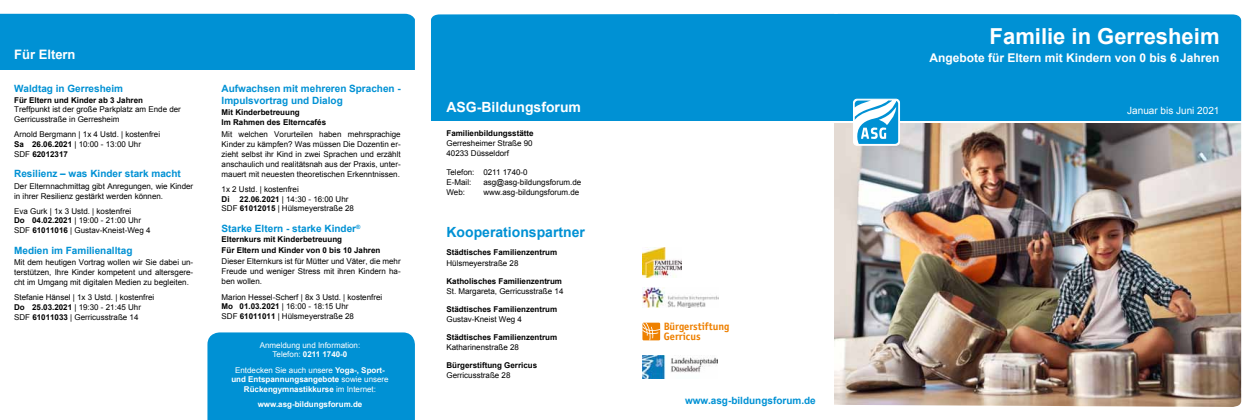
<style>
.page{position:relative;width:1255px;height:420px;background:#fff}
.page>*{position:absolute;margin:0;border:0;box-sizing:border-box;transform-origin:0 0}
.t1{font:700 22px "Arial";color:#fff}
.t2{font:700 14px "Arial";color:#0091d4}
.t3{font:700 14px "Arial";color:#fff}
.t4{font:700 13px "Arial";color:#fff}
.t5{font:700 12px "Arial";color:#fff}
.t6{font:700 11px/10.3px "Officina Sans";color:#ee8000}
.t7{font:700 10px/12px "Arial";color:#0091d4}
.t8{font:10px "Arial";color:#fff}
.t9{font:8px/10px "Arial";color:#000}
.t10{font:700 8px/10.4px "Arial";color:#000}
.t11{font:700 8px/9.6px "Arial";color:#fff;text-align:center}
.t12{font:8px/9.6px "Arial";color:#fff;text-align:center}
.s1{font-weight:700}
.s2{font-weight:400}
</style>
<div class="page">
<img style="left:838px;top:13px;width:404px;height:394px">
<svg style="left:431px;top:13px;width:407px;height:392px"></svg>
<div style="left:853px;top:99px;width:46px;height:46px;border:1px solid #fff;border-radius:4px"></div>
<svg style="left:855px;top:100px;width:43px;height:44px"></svg>
<div style="left:0;top:13px;width:415px;height:57px;background:#0091d4"></div>
<img style="left:642px;top:287px;width:77px;height:20px">
<img style="left:642px;top:247px;width:39px;height:30px">
<img style="left:642px;top:356px;width:76px;height:22px">
<svg style="left:642px;top:321px;width:19px;height:20px"></svg>
<svg style="left:642px;top:322px;width:18px;height:18px"></svg>
<div style="left:207px;top:332px;width:208px;height:88px;background:#0091d4"></div>
<h3 class="t4" style="left:14px;top:46px;width:63px">Für Eltern</h3>
<p class="t7" style="left:14px;top:83px;width:110px">Waldtag in Gerresheim</p>
<p class="t10" style="left:14px;top:95px;width:130px">Für Eltern und Kinder ab 3 Jahren</p>
<p class="t9" style="left:14px;top:105px;width:168px;line-height:9.6px">Treffpunkt ist der große Parkplatz am Ende der<br>Gerricusstraße in Gerresheim</p>
<p class="t9" style="left:14px;top:130px;width:147px;line-height:9.6px">Arnold Bergmann | 1x 4 Ustd. | kostenfrei<br><span class="s1">Sa 26.06.2021</span> | 10:00 - 13:00 Uhr<br>SDF <span class="s1">62012317</span></p>
<p class="t7" style="left:14px;top:168px;width:168px">Resilienz – was Kinder stark macht</p>
<p class="t9" style="left:14px;top:181px;width:181px">Der Elternnachmittag gibt Anregungen, wie Kinder in ihrer Resilienz gestärkt werden können.</p>
<p class="t9" style="left:14px;top:206px;width:138px;line-height:9.6px">Eva Gurk | 1x 3 Ustd. | kostenfrei<br><span class="s1">Do 04.02.2021</span> | 19:00 - 21:00 Uhr<br>SDF <span class="s1">61011016</span> | Gustav-Kneist-Weg 4</p>
<p class="t7" style="left:14px;top:244px;width:120px">Medien im Familienalltag</p>
<p class="t9" style="left:14px;top:257px;width:181px;text-align:justify">Mit dem heutigen Vortrag wollen wir Sie dabei un&shy;terstützen, Ihre Kinder kompetent und altersgere&shy;cht im Umgang mit digitalen Medien zu begleiten.</p>
<p class="t9" style="left:14px;top:292px;width:142px;line-height:9.6px">Stefanie Hänsel | 1x 3 Ustd. | kostenfrei<br><span class="s1">Do 25.03.2021</span> | 19:30 - 21:45 Uhr<br>SDF <span class="s1">61011033</span> | Gerricusstraße 14</p>
<p class="t7" style="left:222px;top:83px;width:181px">Aufwachsen mit mehreren Sprachen -<br>Impulsvortrag und Dialog</p>
<p class="t10" style="left:222px;top:107px;width:106px">Mit Kinderbetreuung<br>Im Rahmen des Elterncafés</p>
<p class="t9" style="left:222px;top:129px;width:181px;text-align:justify">Mit welchen Vorurteilen haben mehrsprachige Kinder zu kämpfen? Was müssen Die Dozentin er&shy;zieht selbst ihr Kind in zwei Sprachen und erzählt anschaulich und realitätsnah aus der Praxis, unter&shy;mauert mit neuesten theoretischen Erkenntnissen.</p>
<p class="t9" style="left:222px;top:184px;width:79px">1x 2 Ustd. | kostenfrei</p>
<p class="t10" style="left:222px;top:194px;width:9px">Di</p>
<p class="t9" style="left:222px;top:194px;width:134px;line-height:9.6px;text-indent:18px"><span class="s1">22.06.2021</span> | 14:30 - 16:00 Uhr<br>SDF <span class="s1">61012015</span> | Hülsmeyerstraße 28</p>
<p class="t7" style="left:222px;top:222px;width:140px">Starke Eltern - starke Kinder<sup>®</sup></p>
<p class="t10" style="left:222px;top:234px;width:160px">Elternkurs mit Kinderbetreuung<br>Für Eltern und Kinder von 0 bis 10 Jahren</p>
<p class="t9" style="left:222px;top:256px;width:181px;text-align:justify">Dieser Elternkurs ist für Mütter und Väter, die mehr Freude und weniger Stress mit ihren Kindern ha&shy;ben wollen.</p>
<p class="t9" style="left:222px;top:292px;width:162px;line-height:9.6px">Marion Hessel-Scherf | 8x 3 Ustd. | kostenfrei<br><span class="s1">Mo 01.03.2021</span> | 16:00 - 18:15 Uhr<br>SDF <span class="s1">61011011</span> | Hülsmeyerstraße 28</p>
<p class="t12" style="left:260px;top:340px;width:102px">Anmeldung und Information:<br>Telefon: <span class="s1">0211 1740-0</span></p>
<p class="t11" style="left:231px;top:365px;width:159px"><span class="s2">Entdecken Sie auch unsere</span> Yoga-, Sport&shy;und Entspannungsangebote <span class="s2">sowie unsere<br></span>Rückengymnastikkurse <span class="s2">im Internet:</span></p>
<p class="t11" style="left:258px;top:399px;width:106px">www.asg-bildungsforum.de</p>
<h2 class="t3" style="left:446px;top:98px;width:136px">ASG-Bildungsforum</h2>
<p class="t10" style="left:446px;top:128px;width:89px">Familienbildungsstätte</p>
<p class="t9" style="left:446px;top:138px;width:88px">Gerresheimer Straße 90<br>40233 Düsseldorf</p>
<p class="t9" style="left:446px;top:167px;width:83px">Telefon: 0211 1740-0<br>E-Mail:</p>
<p class="t9" style="left:483px;top:177px;width:99px">asg@asg-bildungsforum.de</p>
<p class="t9" style="left:446px;top:187px;width:20px">Web:</p>
<p class="t9" style="left:483px;top:187px;width:98px">www.asg-bildungsforum.de</p>
<h2 class="t2" style="left:446px;top:223px;width:140px">Kooperationspartner</h2>
<p class="t10" style="left:446px;top:247px;width:112px">Städtisches Familienzentrum</p>
<p class="t9" style="left:446px;top:257px;width:74px">Hülsmeyerstraße 28</p>
<p class="t10" style="left:446px;top:276px;width:117px">Katholisches Familienzentrum</p>
<p class="t9" style="left:446px;top:286px;width:118px">St. Margareta, Gerricusstraße 14</p>
<p class="t10" style="left:446px;top:304px;width:112px">Städtisches Familienzentrum</p>
<p class="t9" style="left:446px;top:314px;width:77px">Gustav-Kneist Weg 4</p>
<p class="t10" style="left:446px;top:332px;width:112px">Städtisches Familienzentrum</p>
<p class="t9" style="left:446px;top:342px;width:74px">Katharinenstraße 28</p>
<p class="t10" style="left:446px;top:360px;width:92px">Bürgerstiftung Gerricus</p>
<p class="t9" style="left:446px;top:370px;width:66px">Gerricusstraße 28</p>
<h3 class="t6" style="left:664px;top:322px;width:67px">Bürgerstiftung<br>Gerricus</h3>
<p class="t7" style="left:685px;top:395px;width:132px">www.asg-bildungsforum.de</p>
<h1 class="t1" style="left:990px;top:22px;width:231px">Familie in Gerresheim</h1>
<h3 class="t5" style="left:929px;top:49px;width:292px">Angebote für Eltern mit Kindern von 0 bis 6 Jahren</h3>
<p class="t8" style="left:1127px;top:103px;width:94px">Januar bis Juni 2021</p>
</div>
